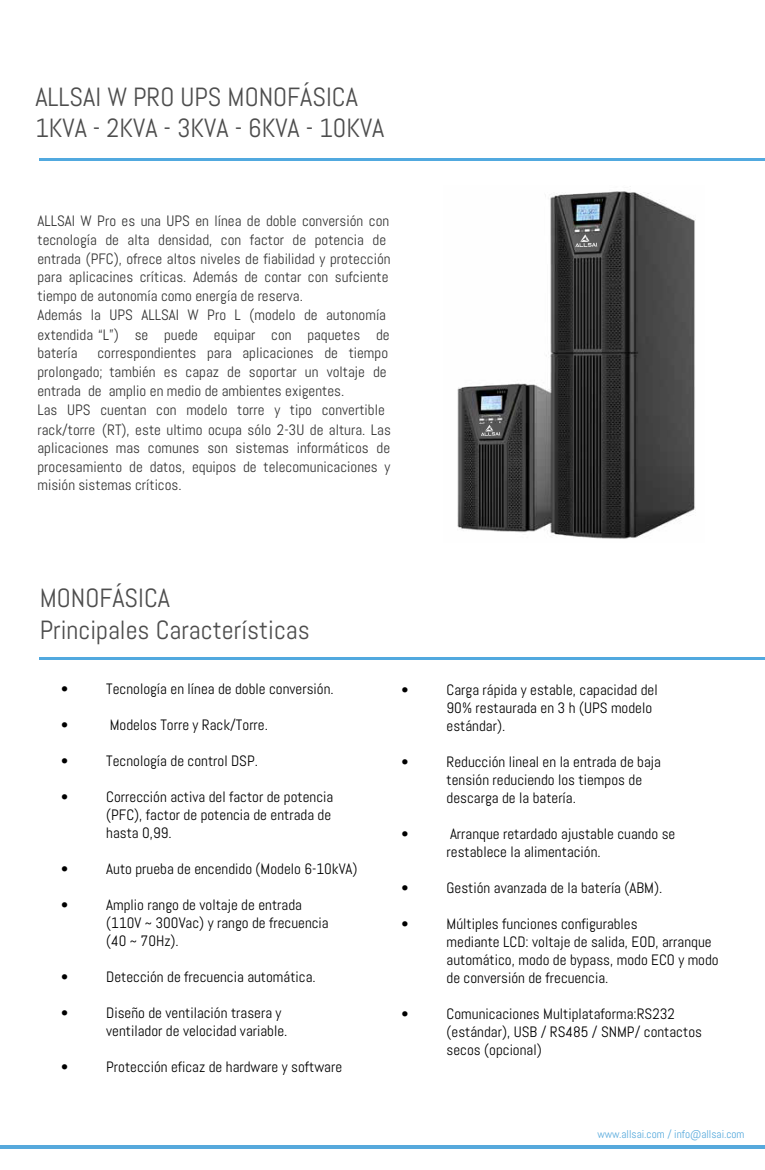
<style>
.page{position:relative;width:765px;height:1170px;background:#fff}
.page>*{position:absolute;margin:0;border:0;box-sizing:border-box;transform-origin:0 0}
.t1{font:26.25px/31.5px "Abel";color:#4d4d4d}
.t2{font:15px/18px "Abel";color:#000}
.t3{font:15px/18.8px "Abel";color:#333}
.t4{font:11.25px "Abel";color:#56a9dc}
</style>
<div class="page">
<img style="left:457px;top:191px;width:239px;height:348px">
<svg style="left:575px;top:234px;width:23px;height:13px"></svg>
<svg style="left:481px;top:425px;width:20px;height:11px"></svg>
<hr style="left:40px;top:657px;width:725px;height:2px;background:#51a9df">
<hr style="left:40px;top:159px;width:725px;height:2px;background:#51a9df">
<hr style="left:0;top:1145px;width:765px;height:3px;background:#56a9dc">
<h1 class="t1" style="left:35px;top:81px;width:351px">ALLSAI W PRO UPS MONOFÁSICA<br>1KVA - 2KVA - 3KVA - 6KVA - 10KVA</h1>
<p class="t3" style="left:38px;top:212px;width:355px">ALLSAI W Pro es una UPS en línea de doble conversión con tecnología de alta densidad, con factor de potencia de entrada (PFC), ofrece altos niveles de fiabilidad y protección para aplicacines críticas. Además de contar con sufciente tiempo de autonomía como energía de reserva.<br>Además la UPS ALLSAI W Pro L (modelo de autonomía</p>
<p class="t3" style="left:38px;top:326px;width:354px;line-height:18.1px">extendida “L”) se puede equipar con paquetes de batería</p>
<p class="t3" style="left:38px;top:344px;width:352px;text-indent:60px">correspondientes para aplicaciones de tiempo prolongado; también es capaz de soportar un voltaje de entrada de amplio en medio de ambientes exigentes.<br>Las UPS cuentan con modelo torre y tipo convertible</p>
<p class="t3" style="left:38px;top:420px;width:355px;text-align:justify">rack/torre (RT), este ultimo ocupa sólo 2-3U de altura. Las aplicaciones mas comunes son sistemas informáticos de procesamiento de datos, equipos de telecomunicaciones y misión sistemas críticos.</p>
<h1 class="t1" style="left:40px;top:582px;width:272px">MONOFÁSICA<br>Principales Características</h1>
<p class="t2" style="left:61px;top:680px;width:9px">•</p>
<p class="t2" style="left:106px;top:680px;width:229px">Tecnología en línea de doble conversión.</p>
<p class="t2" style="left:61px;top:716px;width:9px">•</p>
<p class="t2" style="left:110px;top:716px;width:160px">Modelos Torre y Rack/Torre.</p>
<p class="t2" style="left:61px;top:752px;width:9px">•</p>
<p class="t2" style="left:106px;top:752px;width:153px">Tecnología de control DSP.</p>
<p class="t2" style="left:61px;top:788px;width:9px">•</p>
<p class="t2" style="left:106px;top:788px;width:229px">Corrección activa del factor de potencia (PFC), factor de potencia de entrada de hasta 0,99.</p>
<p class="t2" style="left:61px;top:860px;width:9px">•</p>
<p class="t2" style="left:106px;top:860px;width:253px">Auto prueba de encendido (Modelo 6-10kVA)</p>
<p class="t2" style="left:61px;top:896px;width:9px">•</p>
<p class="t2" style="left:106px;top:896px;width:224px">Amplio rango de voltaje de entrada (110V ~ 300Vac) y rango de frecuencia (40 ~ 70Hz).</p>
<p class="t2" style="left:61px;top:968px;width:9px">•</p>
<p class="t2" style="left:106px;top:968px;width:211px">Detección de frecuencia automática.</p>
<p class="t2" style="left:61px;top:1004px;width:9px">•</p>
<p class="t2" style="left:106px;top:1004px;width:183px">Diseño de ventilación trasera y ventilador de velocidad variable.</p>
<p class="t2" style="left:61px;top:1058px;width:9px">•</p>
<p class="t2" style="left:106px;top:1058px;width:237px">Protección eficaz de hardware y software</p>
<p class="t2" style="left:402px;top:680px;width:9px">•</p>
<p class="t2" style="left:447px;top:680px;width:213px">Carga rápida y estable, capacidad del<br>90% restaurada en 3 h (UPS modelo estándar).</p>
<p class="t2" style="left:402px;top:752px;width:9px">•</p>
<p class="t2" style="left:447px;top:752px;width:216px">Reducción lineal en la entrada de baja tensión reduciendo los tiempos de descarga de la batería.</p>
<p class="t2" style="left:402px;top:824px;width:9px">•</p>
<p class="t2" style="left:447px;top:824px;width:230px">Arranque retardado ajustable cuando se restablece la alimentación.</p>
<p class="t2" style="left:402px;top:878px;width:9px">•</p>
<p class="t2" style="left:447px;top:878px;width:217px">Gestión avanzada de la batería (ABM).</p>
<p class="t2" style="left:402px;top:914px;width:9px">•</p>
<p class="t2" style="left:447px;top:914px;width:274px">Múltiples funciones configurables<br>mediante LCD: voltaje de salida, EOD, arranque automático, modo de bypass, modo ECO y modo de conversión de frecuencia.</p>
<p class="t2" style="left:402px;top:1004px;width:9px">•</p>
<p class="t2" style="left:447px;top:1004px;width:257px">Comunicaciones Multiplataforma:RS232 (estándar), USB / RS485 / SNMP/ contactos secos (opcional)</p>
<p class="t4" style="left:597px;top:1126px;width:149px">www.allsai.com / info@allsai.com</p>
</div>
